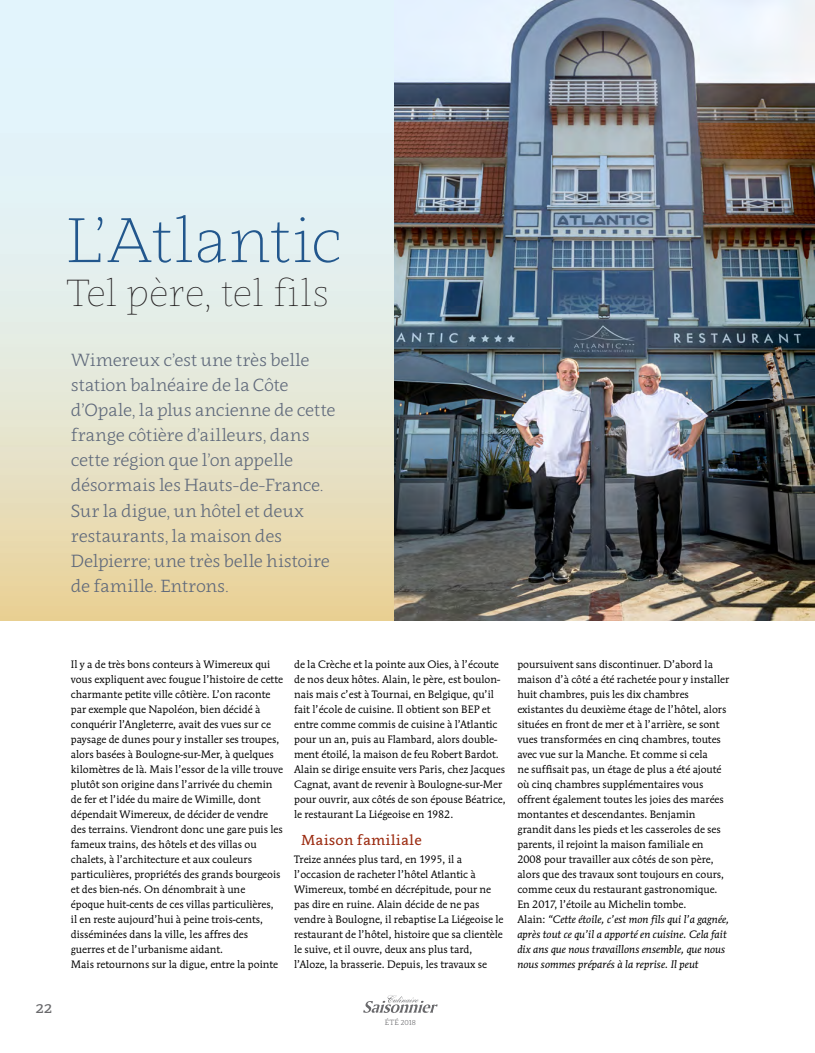
<style>
.page{position:relative;width:815px;height:1053px;background:#fff}
.page>*{position:absolute;margin:0;border:0;box-sizing:border-box;transform-origin:0 0}
.t1{font:200 62.5px "Clavo";letter-spacing:-.015em;color:#22578d}
.t2{font:100 37.5px "Clavo";letter-spacing:-.01em;color:#231f20}
.t3{font:300 17.5px/25px "Clavo";letter-spacing:-.02em;color:#5f697b}
.t4{font:17.5px "Clavo";color:#69696c}
.t5{font:14.38px "Clavo";letter-spacing:.01em;color:#9b2a0f}
.t6{font:11.25px/15px "Mendoza";color:#000}
.t7{font:300 7.5px "Clavo";color:#69696c}
.s1{font-style:italic}
</style>
<div class="page">
<svg style="left:0;top:0;width:394px;height:620px"></svg>
<img style="left:394px;top:0;width:421px;height:620px">
<svg style="left:363px;top:995px;width:75px;height:17px"></svg>
<h1 class="t1" style="left:66px;top:198px;width:276px">L’Atlantic</h1>
<h2 class="t2" style="left:66px;top:267px;width:264px">Tel père, tel fils</h2>
<p class="t3" style="left:71px;top:347px;width:266px">Wimereux c’est une très belle station balnéaire de la Côte d’Opale, la plus ancienne de cette frange côtière d’ailleurs, dans cette région que l’on appelle désormais les Hauts-de-France.<br>Sur la digue, un hôtel et deux restaurants, la maison des<br>Delpierre; une très belle histoire de famille. Entrons.</p>
<h3 class="t4" style="left:35px;top:994px;width:18px">22</h3>
<p class="t6" style="left:71px;top:656px;width:214px">Il y a de très bons conteurs à Wimereux qui vous expliquent avec fougue l’histoire de cette charmante petite ville côtière. L’on raconte par exemple que Napoléon, bien décidé à conquérir l’Angleterre, avait des vues sur ce paysage de dunes pour y installer ses troupes, alors basées à Boulogne-sur-Mer, à quelques kilomètres de là. Mais l’essor de la ville trouve plutôt son origine dans l’arrivée du chemin de fer et l’idée du maire de Wimille, dont dépendait Wimereux, de décider de vendre des terrains. Viendront donc une gare puis les fameux trains, des hôtels et des villas ou chalets, à l’architecture et aux couleurs particulières, propriétés des grands bourgeois et des bien-nés. On dénombrait à une<br>époque huit-cents de ces villas particulières,<br>il en reste aujourd’hui à peine trois-cents, disséminées dans la ville, les affres des guerres et de l’urbanisme aidant.<br>Mais retournons sur la digue, entre la pointe</p>
<p class="t6" style="left:294px;top:656px;width:213px">de la Crèche et la pointe aux Oies, à l’écoute de nos deux hôtes. Alain, le père, est boulon&shy;nais mais c’est à Tournai, en Belgique, qu’il fait l’école de cuisine. Il obtient son BEP et entre comme commis de cuisine à l’Atlantic pour un an, puis au Flambard, alors double&shy;ment étoilé, la maison de feu Robert Bardot.<br>Alain se dirige ensuite vers Paris, chez Jacques Cagnat, avant de revenir à Boulogne-sur-Mer pour ouvrir, aux côtés de son épouse Béatrice, le restaurant La Liégeoise en 1982.</p>
<p class="t5" style="left:301px;top:829px;width:122px">Maison familiale</p>
<p class="t6" style="left:294px;top:851px;width:211px">Treize années plus tard, en 1995, il a l’occasion de racheter l’hôtel Atlantic à Wimereux, tombé en décrépitude, pour ne pas dire en ruine. Alain décide de ne pas vendre à Boulogne, il rebaptise La Liégeoise le restaurant de l’hôtel, histoire que sa clientèle le suive, et il ouvre, deux ans plus tard, l’Aloze, la brasserie. Depuis, les travaux se</p>
<p class="t6" style="left:517px;top:656px;width:214px">poursuivent sans discontinuer. D’abord la maison d’à côté a été rachetée pour y installer huit chambres, puis les dix chambres existantes du deuxième étage de l’hôtel, alors situées en front de mer et à l’arrière, se sont vues transformées en cinq chambres, toutes avec vue sur la Manche. Et comme si cela<br>ne suffisait pas, un étage de plus a été ajouté où cinq chambres supplémentaires vous offrent également toutes les joies des marées montantes et descendantes. Benjamin grandit dans les pieds et les casseroles de ses parents, il rejoint la maison familiale en 2008 pour travailler aux côtés de son père, alors que des travaux sont toujours en cours, comme ceux du restaurant gastronomique.<br>En 2017, l’étoile au Michelin tombe.<br>Alain: <span class="s1">“Cette étoile, c’est mon fils qui l’a gagnée, après tout ce qu’il a apporté en cuisine. Cela fait dix ans que nous travaillons ensemble, que nous nous sommes préparés à la reprise. Il peut</span></p>
<p class="t7" style="left:385px;top:1016px;width:32px">ÉTÉ 2018</p>
</div>
